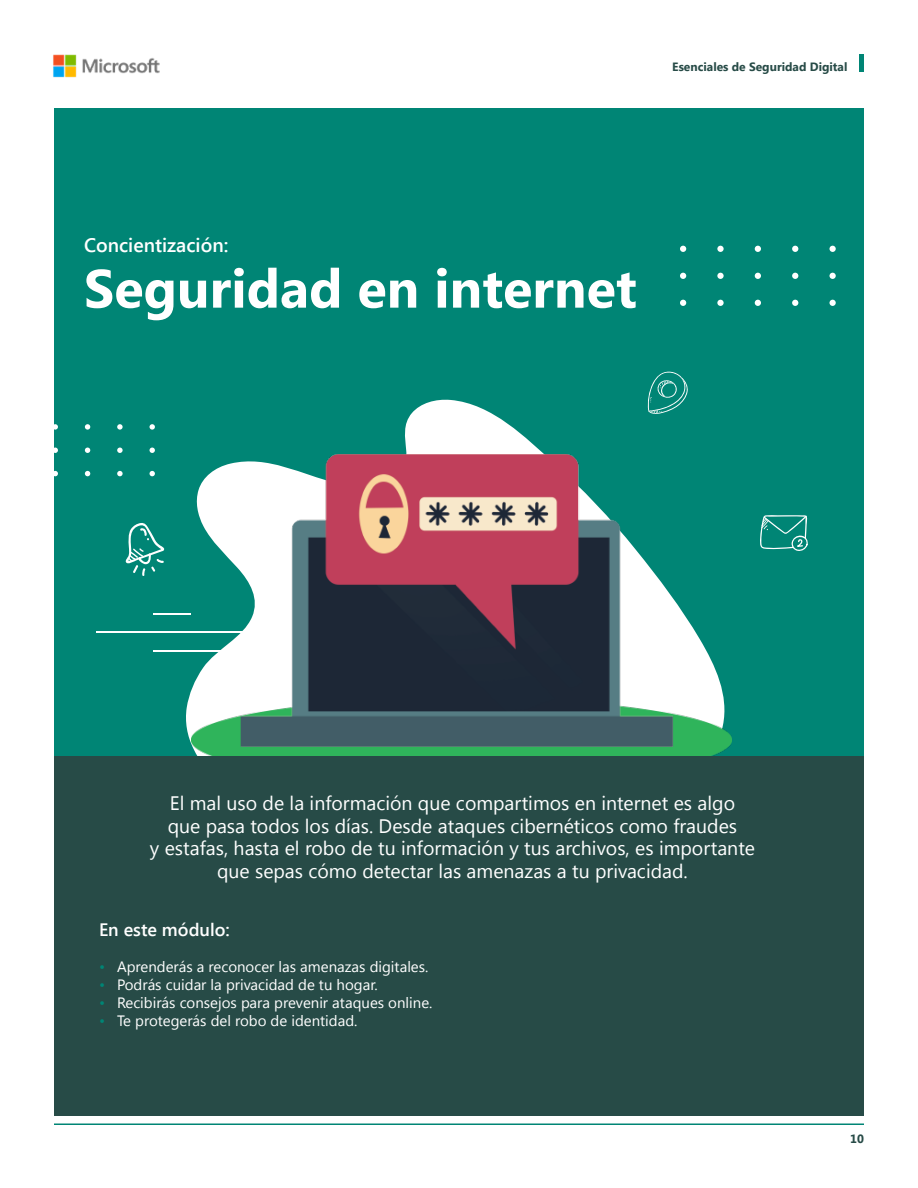
<style>
.page{position:relative;width:918px;height:1188px;background:#fff}
.page>*{position:absolute;margin:0;border:0;box-sizing:border-box;transform-origin:0 0}
.t1{font:700 54px "Segoe UI";color:#fff}
.t2{font:19.5px/22.5px "Segoe UI";color:#fff;text-align:center}
.t3{font:600 19.5px "Segoe UI";color:#fff}
.t4{font:600 18px "Segoe UI";color:#fff}
.t5{font:15px "Segoe UI";color:#fff}
.t6{font:700 12px "Segoe UI";color:#274b47}
.s1{color:#008575}
</style>
<div class="page">
<img style="left:53px;top:54px;width:107px;height:24px">
<hr style="left:860px;top:54px;width:4px;height:18px;background:#008575">
<div style="left:54px;top:108px;width:810px;height:648px;background:#008575"></div>
<div style="left:54px;top:756px;width:810px;height:360px;background:#274b47"></div>
<svg style="left:185px;top:399px;width:359px;height:347px"></svg>
<img style="left:192px;top:454px;width:540px;height:302px">
<svg style="left:680px;top:246px;width:6px;height:6px"></svg>
<div style="left:717px;top:246px;width:7px;height:6px;background:#fff;border-radius:50%"></div>
<svg style="left:755px;top:246px;width:6px;height:6px"></svg>
<svg style="left:792px;top:246px;width:6px;height:6px"></svg>
<div style="left:829px;top:246px;width:7px;height:6px;background:#fff;border-radius:50%"></div>
<svg style="left:680px;top:273px;width:6px;height:6px"></svg>
<div style="left:717px;top:273px;width:7px;height:6px;background:#fff;border-radius:50%"></div>
<svg style="left:755px;top:273px;width:6px;height:6px"></svg>
<svg style="left:792px;top:273px;width:6px;height:6px"></svg>
<div style="left:829px;top:273px;width:7px;height:6px;background:#fff;border-radius:50%"></div>
<svg style="left:680px;top:300px;width:6px;height:6px"></svg>
<div style="left:717px;top:300px;width:7px;height:6px;background:#fff;border-radius:50%"></div>
<svg style="left:755px;top:300px;width:6px;height:6px"></svg>
<svg style="left:792px;top:300px;width:6px;height:6px"></svg>
<div style="left:829px;top:300px;width:7px;height:6px;background:#fff;border-radius:50%"></div>
<svg style="left:54px;top:424px;width:4px;height:6px"></svg>
<svg style="left:85px;top:424px;width:5px;height:6px"></svg>
<svg style="left:117px;top:424px;width:6px;height:6px"></svg>
<svg style="left:150px;top:424px;width:5px;height:6px"></svg>
<svg style="left:54px;top:448px;width:4px;height:5px"></svg>
<svg style="left:85px;top:448px;width:5px;height:5px"></svg>
<svg style="left:117px;top:448px;width:6px;height:5px"></svg>
<svg style="left:150px;top:448px;width:5px;height:5px"></svg>
<svg style="left:54px;top:471px;width:4px;height:5px"></svg>
<svg style="left:85px;top:471px;width:5px;height:5px"></svg>
<svg style="left:117px;top:471px;width:6px;height:5px"></svg>
<svg style="left:150px;top:471px;width:5px;height:5px"></svg>
<hr style="left:54px;top:1124px;width:810px;height:1px;background:#008575">
<svg style="left:125px;top:523px;width:40px;height:53px"></svg>
<svg style="left:647px;top:372px;width:41px;height:42px"></svg>
<svg style="left:760px;top:515px;width:48px;height:36px"></svg>
<hr style="left:96px;top:631px;width:188px;height:1px;background:#fff">
<hr style="left:153px;top:613px;width:38px;height:1px;background:#fff">
<hr style="left:153px;top:650px;width:77px;height:2px;background:#fff">
<p class="t6" style="left:672px;top:58px;width:177px">Esenciales de Seguridad Digital</p>
<p class="t3" style="left:84px;top:231px;width:146px">Concientización:</p>
<h1 class="t1" style="left:84px;top:250px;width:554px">Seguridad en internet</h1>
<p class="t2" style="left:150px;top:791px;width:606px">El mal uso de la información que compartimos en internet es algo<br>que pasa todos los días. Desde ataques cibernéticos como fraudes<br>y estafas, hasta el robo de tu información y tus archivos, es importante que sepas cómo detectar las amenazas a tu privacidad.</p>
<p class="t4" style="left:99px;top:917px;width:132px">En este módulo:</p>
<p class="t5" style="left:99px;top:956px;width:331px"><span class="s1">•</span> Aprenderás a reconocer las amenazas digitales.</p>
<p class="t5" style="left:99px;top:974px;width:280px"><span class="s1">•</span> Podrás cuidar la privacidad de tu hogar.</p>
<p class="t5" style="left:99px;top:992px;width:335px"><span class="s1">•</span> Recibirás consejos para prevenir ataques online.</p>
<p class="t5" style="left:99px;top:1010px;width:260px"><span class="s1">•</span> Te protegerás del robo de identidad.</p>
<p class="t6" style="left:850px;top:1130px;width:15px">10</p>
</div>
